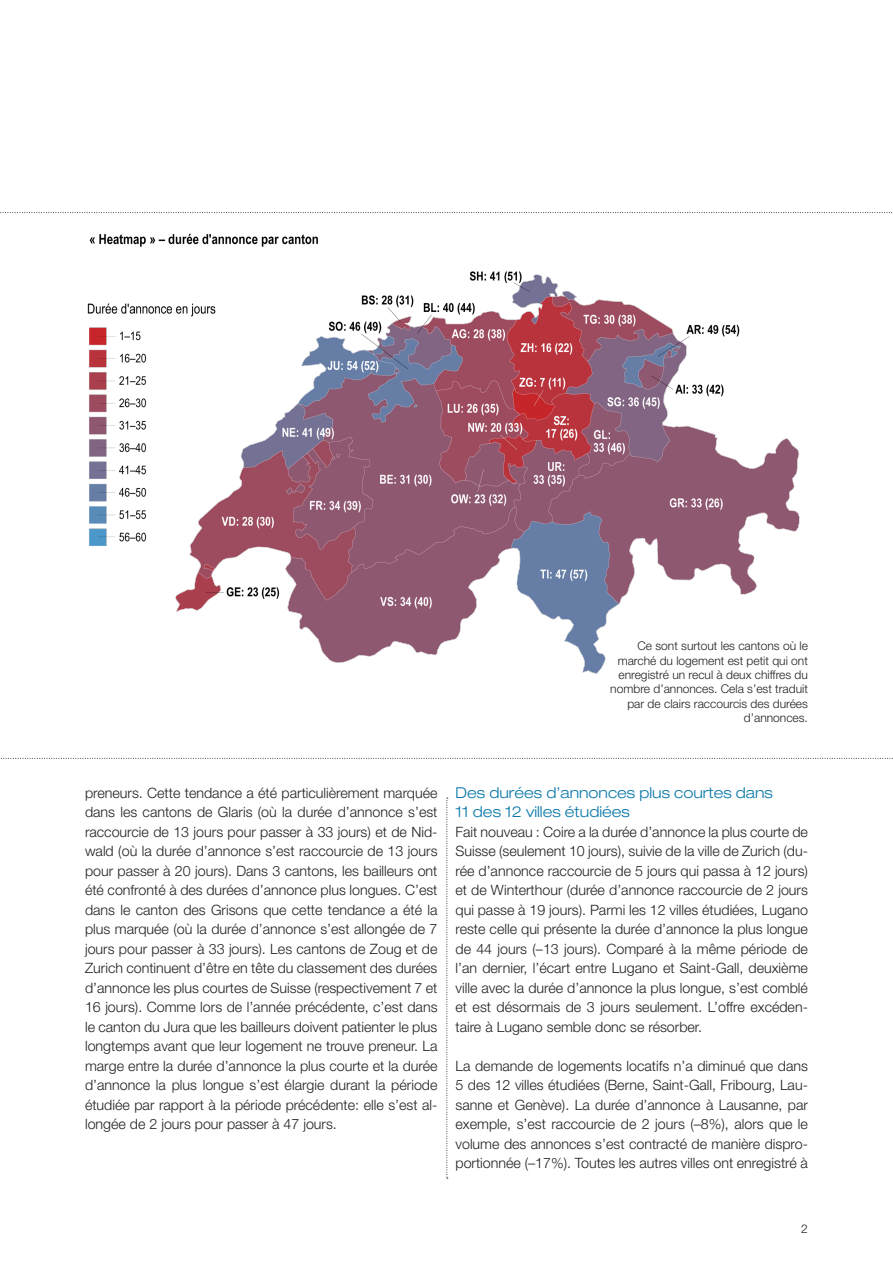
<style>
.page{position:relative;width:893px;height:1263px;background:#fff}
.page>*{position:absolute;margin:0;border:0;box-sizing:border-box;transform-origin:0 0}
.Zwischentitel{font:300 expanded 15px/19.5px "Helvetica Neue LT Std";color:#0c79a9}
.Lauftext{font:300 14.25px/19.5px "Helvetica Neue LT Std";color:#231f20;text-align:justify}
.Legende{font:300 12px/14.4px "Helvetica Neue LT Std";color:#231f20;text-align:right}
</style>
<div class="page">
<svg style="left:446px;top:798px;width:2px;height:381px"></svg>
<svg style="left:0;top:758px;width:893px;height:1px"></svg>
<svg style="left:0;top:212px;width:893px;height:1px"></svg>
<img style="left:88px;top:212px;width:735px;height:462px">
<p class="Legende" style="left:610px;top:638px;width:199px">Ce sont surtout les cantons où le marché du logement est petit qui ont enregistré un recul à deux chiffres du nombre d’annonces. Cela s’est traduit par de clairs raccourcis des durées d’annonces.</p>
<p class="Lauftext" style="left:85px;top:782px;width:354px">preneurs. Cette tendance a été particulièrement marquée dans les cantons de Glaris (où la durée d’annonce s’est raccourcie de 13 jours pour passer à 33 jours) et de Nid&shy;wald (où la durée d’annonce s’est raccourcie de 13 jours pour passer à 20 jours). Dans 3 cantons, les bailleurs ont été confronté à des durées d’annonce plus longues. C’est dans le canton des Grisons que cette tendance a été la plus marquée (où la durée d’annonce s’est allongée de 7 jours pour passer à 33 jours). Les cantons de Zoug et de Zurich continuent d’être en tête du classement des durées d’annonce les plus courtes de Suisse (respectivement 7 et 16 jours). Comme lors de l’année précédente, c’est dans le canton du Jura que les bailleurs doivent patienter le plus longtemps avant que leur logement ne trouve preneur. La marge entre la durée d’annonce la plus courte et la durée d’annonce la plus longue s’est élargie durant la période étudiée par rapport à la période précédente: elle s’est al&shy;longée de 2 jours pour passer à 47 jours.</p>
<p class="Zwischentitel" style="left:455px;top:782px;width:319px">Des durées d’annonces plus courtes dans<br>11 des 12 villes étudiées</p>
<p class="Lauftext" style="left:455px;top:821px;width:354px">Fait nouveau : Coire a la durée d’annonce la plus courte de Suisse (seulement 10 jours), suivie de la ville de Zurich (du&shy;rée d’annonce raccourcie de 5 jours qui passa à 12 jours) et de Winterthour (durée d’annonce raccourcie de 2 jours qui passe à 19 jours). Parmi les 12 villes étudiées, Lugano reste celle qui présente la durée d’annonce la plus longue de 44 jours (–13 jours). Comparé à la même période de l’an dernier, l’écart entre Lugano et Saint-Gall, deuxième ville avec la durée d’annonce la plus longue, s’est comblé et est désormais de 3 jours seulement. L’offre excéden&shy;taire à Lugano semble donc se résorber.</p>
<p class="Lauftext" style="left:455px;top:1055px;width:354px">La demande de logements locatifs n’a diminué que dans 5 des 12 villes étudiées (Berne, Saint-Gall, Fribourg, Lau&shy;sanne et Genève). La durée d’annonce à Lausanne, par exemple, s’est raccourcie de 2 jours (–8%), alors que le volume des annonces s’est contracté de manière dispro&shy;portionnée (–17%). Toutes les autres villes ont enregistré à</p>
<p class="Legende" style="left:801px;top:1221px;width:8px">2</p>
</div>
